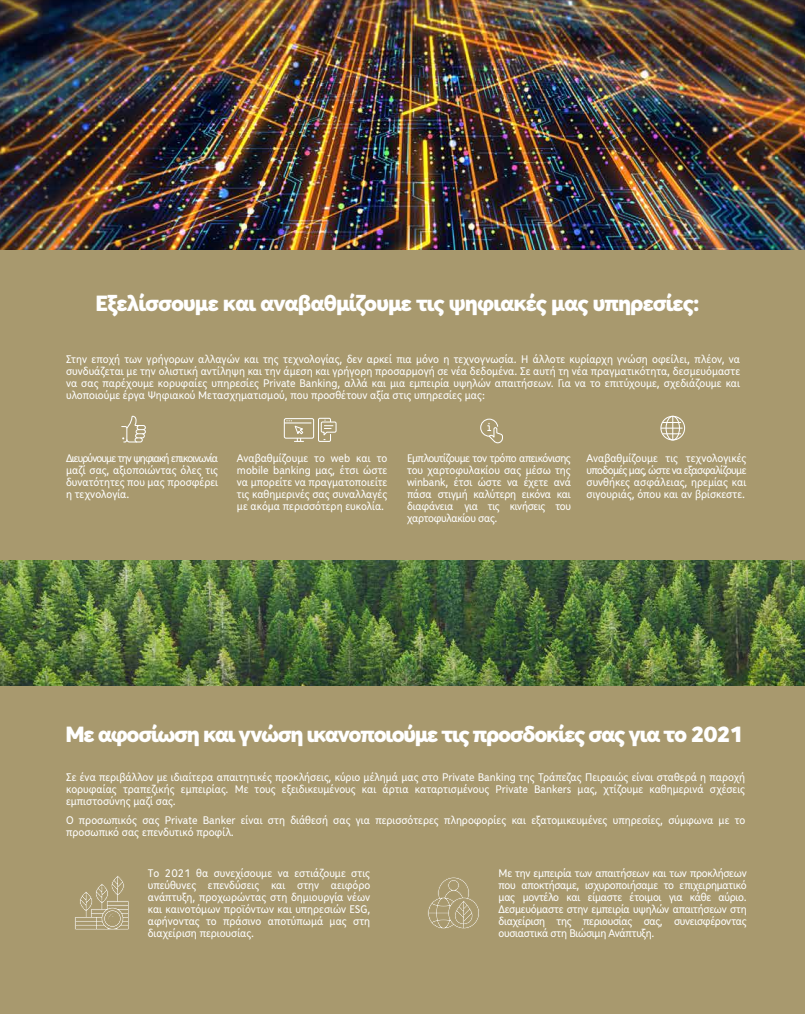
<style>
.page{position:relative;width:805px;height:1015px;background:#fff}
.page>*{position:absolute;margin:0;border:0;box-sizing:border-box;transform-origin:0 0}
.t1{font:900 24px "Piraeus Sans";letter-spacing:-.055em;color:#fff}
.t2{font:900 24px "Piraeus Sans";letter-spacing:-.035em;color:#fff}
.t3{font:12.6px "Piraeus Sans";color:#fff;scale:.95 1}
.t4{font:12px/12px "Piraeus Sans";color:#fff;text-align:justify;scale:.95 1}
</style>
<div class="page">
<div style="left:0;top:249px;width:805px;height:765px;background:#a8996e"></div>
<img style="left:0;top:561px;width:805px;height:125px">
<img style="left:0;top:0;width:805px;height:250px">
<div style="left:660px;top:416px;width:25px;height:24px;border:1px solid #fff;border-radius:50%"></div>
<svg style="left:661px;top:416px;width:22px;height:24px"></svg>
<div style="left:284px;top:418px;width:30px;height:21px;border:1px solid #fff;border-radius:2px"></div>
<svg style="left:284px;top:420px;width:27px;height:22px"></svg>
<div style="left:318px;top:418px;width:13px;height:24px;border:1px solid #fff"></div>
<svg style="left:320px;top:420px;width:17px;height:20px"></svg>
<svg style="left:121px;top:415px;width:25px;height:28px"></svg>
<svg style="left:480px;top:418px;width:23px;height:26px"></svg>
<svg style="left:428px;top:877px;width:51px;height:52px"></svg>
<svg style="left:75px;top:876px;width:54px;height:54px"></svg>
<h1 class="t2" style="left:96px;top:290px;width:605px">Εξελίσσουμε και αναβαθμίζουμε τις ψηφιακές μας υπηρεσίες:</h1>
<p class="t4" style="left:66px;top:353px;width:711px">Στην εποχή των γρήγορων αλλαγών και της τεχνολογίας, δεν αρκεί πια μόνο η τεχνογνωσία. Η άλλοτε κυρίαρχη γνώση οφείλει, πλέον, να συνδυάζεται με την ολιστική αντίληψη και την άμεση και γρήγορη προσαρμογή σε νέα δεδομένα. Σε αυτή τη νέα πραγματικότητα, δεσμευόμαστε να σας παρέχουμε κορυφαίες υπηρεσίες Private Banking, αλλά και μια εμπειρία υψηλών απαιτήσεων. Για να το επιτύχουμε, σχεδιάζουμε και υλοποιούμε έργα Ψηφιακού Μετασχηματισμού, που προσθέτουν αξία στις υπηρεσίες μας:</p>
<p class="t4" style="left:66px;top:452px;width:162px">Διευρύνουμε την ψηφιακή επικοινωνία μαζί σας, αξιοποιώντας όλες τις δυνατότητες που μας προσφέρει η τεχνολογία.</p>
<p class="t4" style="left:237px;top:452px;width:160px">Αναβαθμίζουμε το web και το mobile banking μας, έτσι ώστε να μπορείτε να πραγματοποιείτε τις καθημερινές σας συναλλαγές με ακόμα περισσότερη ευκολία.</p>
<p class="t4" style="left:407px;top:452px;width:174px">Εμπλουτίζουμε τον τρόπο απεικόνισης του χαρτοφυλακίου σας μέσω της winbank, έτσι ώστε να έχετε ανά πάσα στιγμή καλύτερη εικόνα και διαφάνεια για τις κινήσεις του χαρτοφυλακίου σας.</p>
<p class="t4" style="left:587px;top:452px;width:170px">Αναβαθμίζουμε τις τεχνολογικές υποδομές μας, ώστε να εξασφαλίζουμε συνθήκες ασφάλειας, ηρεμίας και σιγουριάς, όπου και αν βρίσκεστε.</p>
<h1 class="t1" style="left:66px;top:721px;width:680px">Με αφοσίωση και γνώση ικανοποιούμε τις προσδοκίες σας για το 2021</h1>
<p class="t4" style="left:66px;top:771px;width:716px">Σε ένα περιβάλλον με ιδιαίτερα απαιτητικές προκλήσεις, κύριο μέλημά μας στο Private Banking της Τράπεζας Πειραιώς είναι σταθερά η παροχή κορυφαίας τραπεζικής εμπειρίας. Με τους εξειδικευμένους και άρτια καταρτισμένους Private Bankers μας, χτίζουμε καθημερινά σχέσεις εμπιστοσύνης μαζί σας.</p>
<p class="t4" style="left:66px;top:814px;width:716px">Ο προσωπικός σας Private Banker είναι στη διάθεσή σας για περισσότερες πληροφορίες και εξατομικευμένες υπηρεσίες, σύμφωνα με το προσωπικό σας επενδυτικό προφίλ.</p>
<p class="t3" style="left:108px;top:912px;width:9px">€</p>
<p class="t4" style="left:148px;top:867px;width:236px">Tο 2021 θα συνεχίσουμε να εστιάζουμε στις υπεύθυνες επενδύσεις και στην αειφόρο ανάπτυξη, προχωρώντας στη δημιουργία νέων και καινοτόμων προϊόντων και υπηρεσιών ESG, αφήνοντας το πράσινο αποτύπωμά μας στη διαχείριση περιουσίας.</p>
<p class="t4" style="left:499px;top:867px;width:263px">Με την εμπειρία των απαιτήσεων και των προκλήσεων που αποκτήσαμε, ισχυροποιήσαμε το επιχειρηματικό μας μοντέλο και είμαστε έτοιμοι για κάθε αύριο.<br>Δεσμευόμαστε στην εμπειρία υψηλών απαιτήσεων στη διαχείριση της περιουσίας σας, συνεισφέροντας ουσιαστικά στη Βιώσιμη Ανάπτυξη.</p>
</div>
